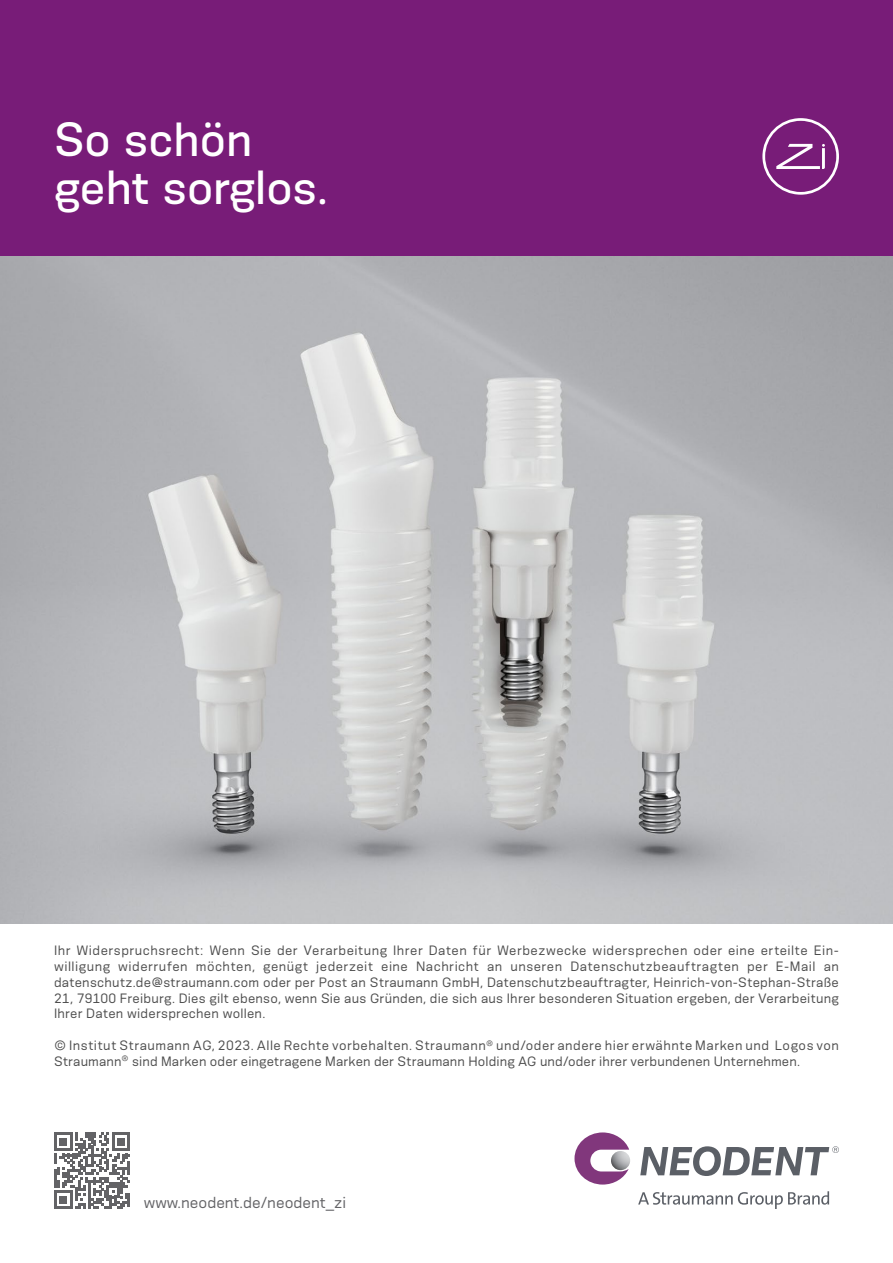
<style>
.page{position:relative;width:893px;height:1263px;background:#fff}
.page>*{position:absolute;margin:0;border:0;box-sizing:border-box;transform-origin:0 0}
.t1{font:500 45px/48px "Konsens";color:#fff}
.t2{font:15px "Konsens";color:#636366}
.t3{font:12.75px/15.8px "Konsens";letter-spacing:.02em;color:#4d4d4d;text-align:justify}
</style>
<div class="page">
<img style="left:0;top:255px;width:893px;height:668px">
<svg style="left:638px;top:1191px;width:191px;height:18px"></svg>
<svg style="left:574px;top:1132px;width:55px;height:52px"></svg>
<svg style="left:611px;top:1151px;width:19px;height:19px"></svg>
<svg style="left:640px;top:1146px;width:199px;height:30px"></svg>
<div style="left:0;top:0;width:893px;height:255px;background:#781c78"></div>
<svg style="left:762px;top:118px;width:77px;height:77px"></svg>
<svg style="left:54px;top:1133px;width:76px;height:76px"></svg>
<h1 class="t1" style="left:54px;top:114px;width:275px">So schön geht sorglos.</h1>
<p class="t3" style="left:54px;top:942px;width:786px">Ihr Widerspruchsrecht: Wenn Sie der Verarbeitung Ihrer Daten für Werbezwecke widersprechen oder eine erteilte Ein&shy;willigung widerrufen möchten, genügt jederzeit eine Nachricht an unseren Datenschutzbeauftragten per E-Mail an datenschutz.de@straumann.com oder per Post an Straumann GmbH, Datenschutzbeauftragter, Heinrich-von-Stephan-Straße 21, 79100 Freiburg. Dies gilt ebenso, wenn Sie aus Gründen, die sich aus Ihrer besonderen Situation ergeben, der Verarbeitung Ihrer Daten widersprechen wollen.</p>
<p class="t3" style="left:54px;top:1037px;width:786px">© Institut Straumann AG, 2023. Alle Rechte vorbehalten. Straumann<sup>®</sup> und/oder andere hier erwähnte Marken und Logos von<br>Straumann<sup>®</sup> sind Marken oder eingetragene Marken der Straumann Holding AG und/oder ihrer verbundenen Unternehmen.</p>
<p class="t2" style="left:144px;top:1193px;width:204px">www.neodent.de/neodent_zi</p>
</div>
